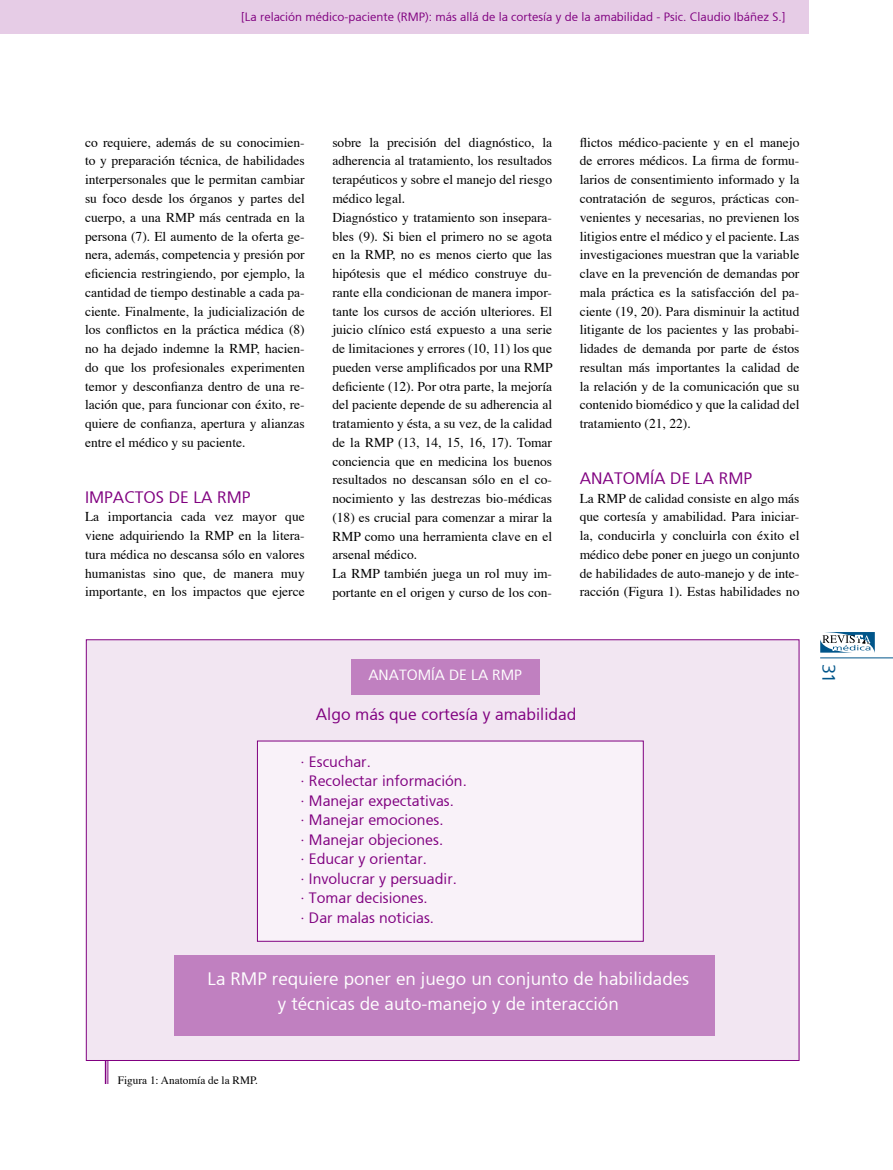
<style>
.page{position:relative;width:893px;height:1170px;background:#fff}
.page>*{position:absolute;margin:0;border:0;box-sizing:border-box;transform-origin:0 0}
.t1{font:18px/25.5px "Weissach";color:#fff;text-align:center}
.t2{font:18px "Weissach";color:#00558a}
.t3{font:16.5px "Weissach";color:#800080}
.t4{font:15px/19.5px "Weissach";color:#800080}
.t5{font:14.7px "Weissach";color:#fff}
.t6{font:13.5px/18.8px "Times";color:#000;text-align:justify}
.t7{font:12px "Weissach";color:#800080}
.t8{font:11.25px "Times";color:#000}
</style>
<div class="page">
<svg style="left:820px;top:632px;width:55px;height:20px"></svg>
<hr style="left:820px;top:657px;width:73px;height:1px;background:#00558a">
<div style="left:0;top:0;width:809px;height:34px;background:#e6cce6"></div>
<hr style="left:107px;top:1052px;width:1px;height:31px;background:#800080">
<hr style="left:105px;top:1052px;width:1px;height:31px;background:#800080">
<div style="left:86px;top:639px;width:713px;height:421px;background:#f2e6f2"></div>
<div style="left:174px;top:955px;width:541px;height:80px;background:#c080c0"></div>
<div style="left:257px;top:741px;width:386px;height:200px;background:#f9f2f9"></div>
<div style="left:257px;top:740px;width:387px;height:201px;border:1px solid #800080"></div>
<div style="left:351px;top:659px;width:188px;height:35px;background:#c080c0"></div>
<p class="t7" style="left:241px;top:10px;width:546px">[La relación médico-paciente (RMP): más allá de la cortesía y de la amabilidad - Psic. Claudio Ibáñez S.]</p>
<p class="t6" style="left:85px;top:132px;width:221px">co requiere, además de su conocimien&shy;to y preparación técnica, de habilidades interpersonales que le permitan cambiar su foco desde los órganos y partes del cuerpo, a una RMP más centrada en la persona (7). El aumento de la oferta ge&shy;nera, además, competencia y presión por eficiencia restringiendo, por ejemplo, la cantidad de tiempo destinable a cada pa&shy;ciente. Finalmente, la judicialización de los conflictos en la práctica médica (8) no ha dejado indemne la RMP, hacien&shy;do que los profesionales experimenten temor y desconfianza dentro de una re&shy;lación que, para funcionar con éxito, re&shy;quiere de confianza, apertura y alianzas entre el médico y su paciente.</p>
<p class="t3" style="left:85px;top:487px;width:167px">IMPACTOS DE LA RMP</p>
<p class="t6" style="left:85px;top:506px;width:221px">La importancia cada vez mayor que viene adquiriendo la RMP en la litera&shy;tura médica no descansa sólo en valores humanistas sino que, de manera muy importante, en los impactos que ejerce</p>
<p class="t6" style="left:332px;top:132px;width:222px;text-align:left">sobre la precisión del diagnóstico, la adherencia al tratamiento, los resultados terapéuticos y sobre el manejo del riesgo médico legal.<br>Diagnóstico y tratamiento son insepara&shy;bles (9). Si bien el primero no se agota en la RMP, no es menos cierto que las hipótesis que el médico construye du&shy;rante ella condicionan de manera impor&shy;tante los cursos de acción ulteriores. El juicio clínico está expuesto a una serie de limitaciones y errores (10, 11) los que pueden verse amplificados por una RMP deficiente (12). Por otra parte, la mejoría del paciente depende de su adherencia al tratamiento y ésta, a su vez, de la calidad de la RMP (13, 14, 15, 16, 17). Tomar conciencia que en medicina los buenos resultados no descansan sólo en el co&shy;nocimiento y las destrezas bio-médicas (18) es crucial para comenzar a mirar la RMP como una herramienta clave en el arsenal médico.<br>La RMP también juega un rol muy im&shy;portante en el origen y curso de los con-</p>
<p class="t6" style="left:580px;top:132px;width:221px">flictos médico-paciente y en el manejo de errores médicos. La firma de formu&shy;larios de consentimiento informado y la contratación de seguros, prácticas con&shy;venientes y necesarias, no previenen los litigios entre el médico y el paciente. Las investigaciones muestran que la variable clave en la prevención de demandas por mala práctica es la satisfacción del pa&shy;ciente (19, 20). Para disminuir la actitud litigante de los pacientes y las probabi&shy;lidades de demanda por parte de éstos resultan más importantes la calidad de la relación y de la comunicación que su contenido biomédico y que la calidad del tratamiento (21, 22).</p>
<p class="t3" style="left:580px;top:468px;width:174px">ANATOMÍA DE LA RMP</p>
<p class="t6" style="left:580px;top:487px;width:221px">La RMP de calidad consiste en algo más que cortesía y amabilidad. Para iniciar&shy;la, conducirla y concluirla con éxito el médico debe poner en juego un conjunto de habilidades de auto-manejo y de inte&shy;racción (Figura 1). Estas habilidades no</p>
<p class="t5" style="left:368px;top:666px;width:155px">ANATOMÍA DE LA RMP</p>
<p class="t3" style="left:316px;top:704px;width:262px">Algo más que cortesía y amabilidad</p>
<p class="t4" style="left:301px;top:751px;width:168px">· Escuchar.<br>· Recolectar información. · Manejar expectativas.<br>· Manejar emociones.<br>· Manejar objeciones.<br>· Educar y orientar.<br>· Involucrar y persuadir.<br>· Tomar decisiones.<br>· Dar malas noticias.</p>
<h1 class="t1" style="left:208px;top:965px;width:483px">La RMP requiere poner en juego un conjunto de habilidades y técnicas de auto-manejo y de interacción</h1>
<p class="t8" style="left:118px;top:1069px;width:141px">Figura 1: Anatomía de la RMP.</p>
<h1 class="t2" style="left:839px;top:663px;width:21px;rotate:90deg">31</h1>
</div>
